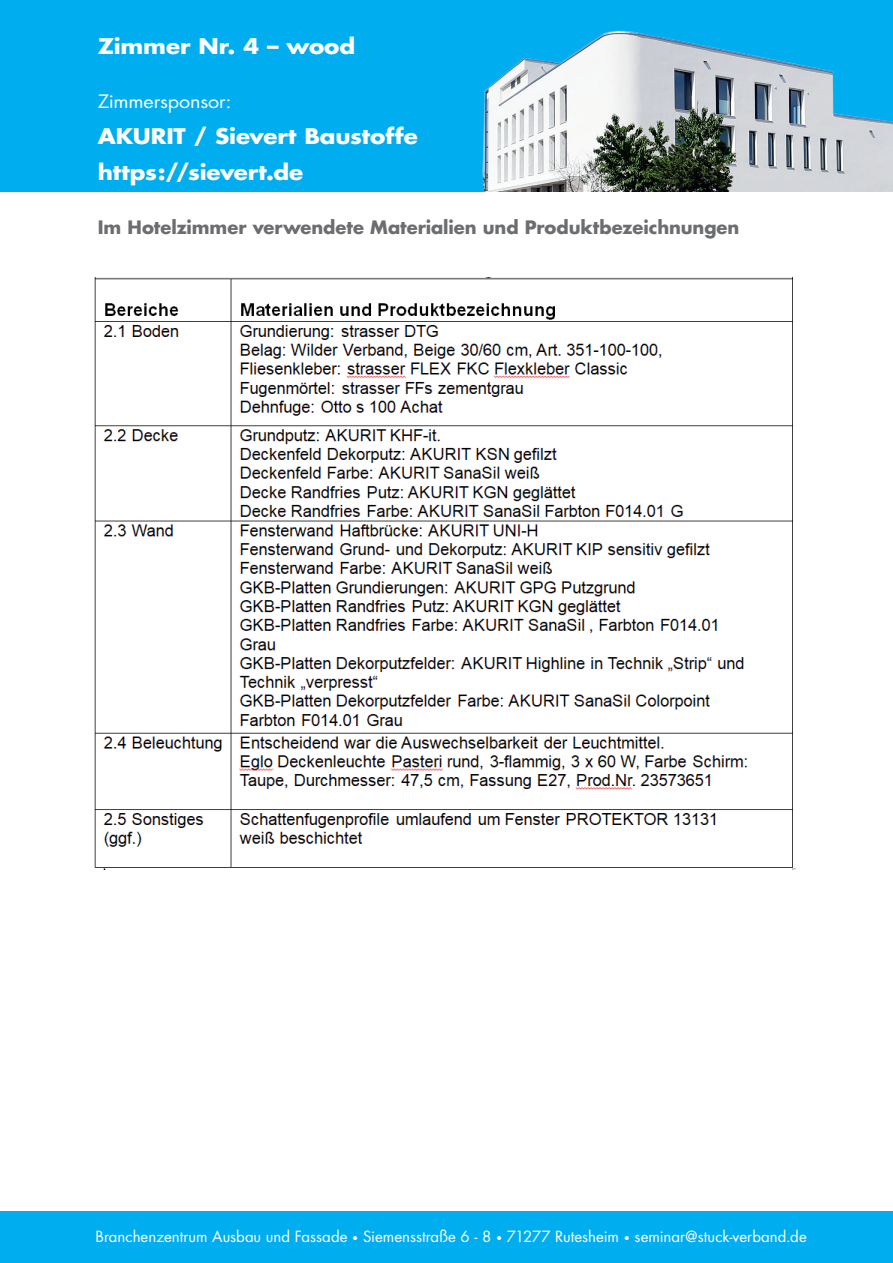
<style>
.page{position:relative;width:893px;height:1263px;background:#fff}
.page>*{position:absolute;margin:0;border:0;box-sizing:border-box;transform-origin:0 0}
.t1{font:700 21px/36px "Futura";letter-spacing:-.005em;color:#fff;scale:1.1 1}
.t2{font:700 18px "Futura";letter-spacing:-.005em;color:#6c6d70}
.t3{font:18px "Futura";letter-spacing:-.01em;color:#fff;scale:1.1 1}
.t4{font:15px "Futura";color:#fff}
.s1{font-size:10.5px}
</style>
<div class="page">
<div style="left:0;top:1211px;width:893px;height:52px;background:#00aeef"></div>
<div style="left:0;top:0;width:893px;height:191px;background:#00aeef"></div>
<img style="left:482px;top:30px;width:411px;height:161px">
<img style="left:95px;top:277px;width:700px;height:592px">
<h1 class="t1" style="left:98px;top:28px;width:236px">Zimmer Nr. 4 – wood</h1>
<p class="t3" style="left:98px;top:90px;width:123px">Zimmersponsor:</p>
<h1 class="t1" style="left:98px;top:118px;width:292px">AKURIT / Sievert Baustoffe https://sievert.de</h1>
<p class="t2" style="left:98px;top:215px;width:643px">Im Hotelzimmer verwendete Materialien und Produktbezeichnungen</p>
<p class="t4" style="left:96px;top:1227px;width:713px">Branchenzentrum Ausbau und Fassade <span class="s1">•</span> Siemensstraße 6 - 8 <span class="s1">•</span> 71277 Rutesheim <span class="s1">•</span> seminar@stuck-verband.de</p>
</div>
